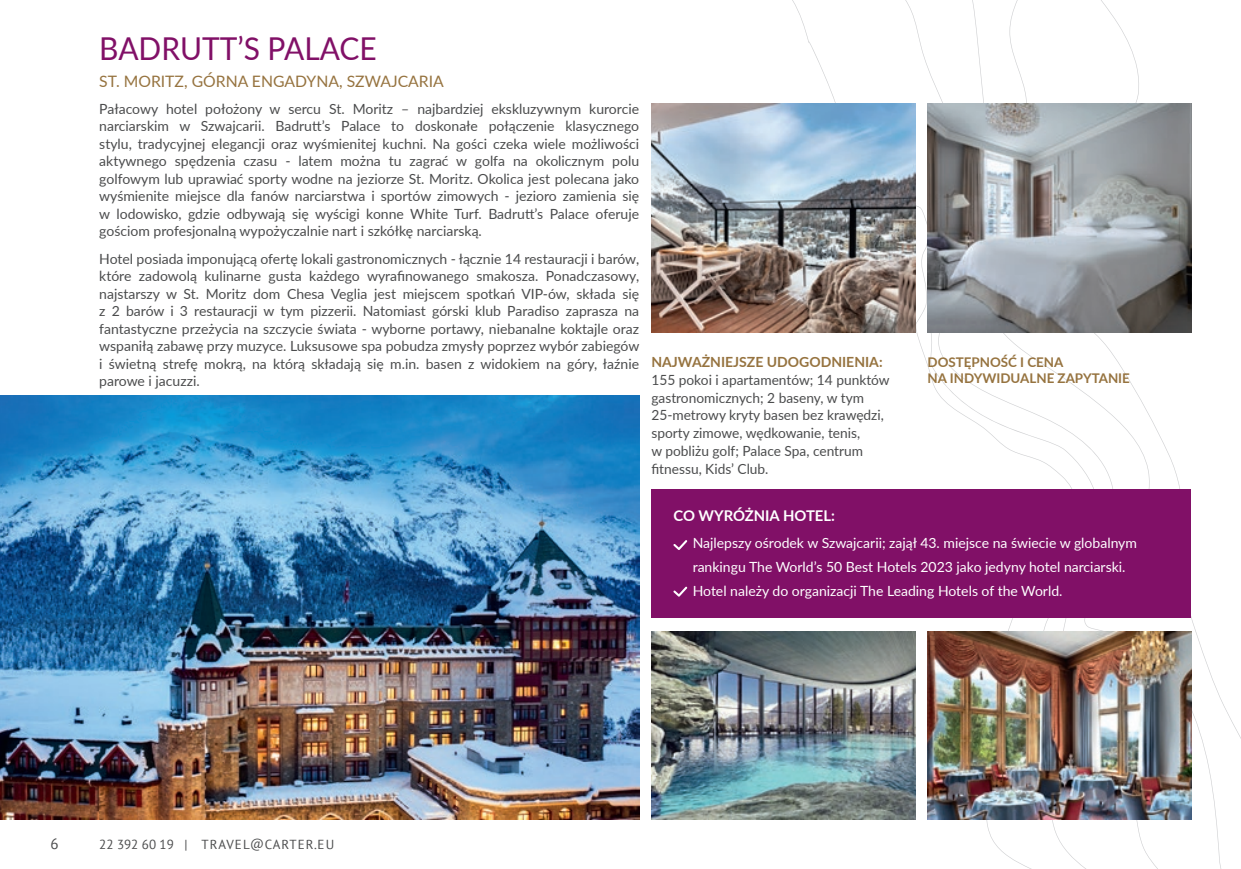
<style>
.page{position:relative;width:1241px;height:869px;background:#fff}
.page>*{position:absolute;margin:0;border:0;box-sizing:border-box;transform-origin:0 0}
.t1{font:31.5px "Lato";color:#811067;scale:.95 1}
.t2{font:15.75px "Lato";color:#96733f}
.t3{font:700 14.88px "Lato";color:#fff}
.t4{font:14.88px "PT Sans";color:#4b4c4d}
.t5{font:14px/17.5px "Lato";color:#4b4c4d;text-align:justify}
.t6{font:14px/23.6px "Lato";color:#fff}
.t7{font:700 14px "Lato";color:#96733f}
.t8{font:700 13.3px/16.1px "Lato";color:#96733f}
.t9{font:13.12px "PT Sans";letter-spacing:.055em;color:#4b4c4d}
</style>
<div class="page">
<svg style="left:792px;top:0;width:448px;height:868px"></svg>
<div style="left:651px;top:489px;width:540px;height:128px;background:#811067"></div>
<svg style="left:673px;top:540px;width:14px;height:10px"></svg>
<svg style="left:673px;top:586px;width:14px;height:10px"></svg>
<img style="left:651px;top:630px;width:264px;height:189px">
<img style="left:927px;top:103px;width:264px;height:230px">
<img style="left:651px;top:103px;width:264px;height:230px">
<img style="left:0;top:395px;width:639px;height:424px">
<img style="left:927px;top:630px;width:264px;height:189px">
<h1 class="t1" style="left:99px;top:26px;width:293px">BADRUTT’S PALACE</h1>
<p class="t2" style="left:99px;top:70px;width:346px">ST. MORITZ, GÓRNA ENGADYNA, SZWAJCARIA</p>
<p class="t5" style="left:99px;top:99px;width:541px">Pałacowy hotel położony w sercu St. Moritz – najbardziej ekskluzywnym kurorcie narciarskim w Szwajcarii. Badrutt’s Palace to doskonałe połączenie klasycznego stylu, tradycyjnej elegancji oraz wyśmienitej kuchni. Na gości czeka wiele możliwości aktywnego spędzenia czasu - latem można tu zagrać w golfa na okolicznym polu golfowym lub uprawiać sporty wodne na jeziorze St. Moritz. Okolica jest polecana jako wyśmienite miejsce dla fanów narciarstwa i sportów zimowych - jezioro zamienia się w lodowisko, gdzie odbywają się wyścigi konne White Turf. Badrutt’s Palace oferuje gościom profesjonalną wypożyczalnie nart i szkółkę narciarską.</p>
<p class="t5" style="left:99px;top:249px;width:541px">Hotel posiada imponującą ofertę lokali gastronomicznych - łącznie 14 restauracji i barów, które zadowolą kulinarne gusta każdego wyrafinowanego smakosza. Ponadczasowy, najstarszy w St. Moritz dom Chesa Veglia jest miejscem spotkań VIP-ów, składa się z 2 barów i 3 restauracji w tym pizzerii. Natomiast górski klub Paradiso zaprasza na fantastyczne przeżycia na szczycie świata - wyborne portawy, niebanalne koktajle oraz wspaniłą zabawę przy muzyce. Luksusowe spa pobudza zmysły poprzez wybór zabiegów i świetną strefę mokrą, na którą składają się m.in. basen z widokiem na góry, łaźnie parowe i jacuzzi.</p>
<p class="t7" style="left:651px;top:351px;width:232px">NAJWAŻNIEJSZE UDOGODNIENIA:</p>
<p class="t5" style="left:651px;top:370px;width:240px;text-align:left">155 pokoi i apartamentów; 14 punktów gastronomicznych; 2 baseny, w tym 25-metrowy kryty basen bez krawędzi, sporty zimowe, wędkowanie, tenis,<br>w pobliżu golf; Palace Spa, centrum fitnessu, Kids’ Club.</p>
<p class="t3" style="left:673px;top:504px;width:163px">CO WYRÓŻNIA HOTEL:</p>
<p class="t8" style="left:927px;top:353px;width:204px">DOSTĘPNOŚĆ I CENA<br>NA INDYWIDUALNE ZAPYTANIE</p>
<p class="t6" style="left:692px;top:530px;width:446px">Najlepszy ośrodek w Szwajcarii; zajął 43. miejsce na świecie w globalnym rankingu The World’s 50 Best Hotels 2023 jako jedyny hotel narciarski.<br>Hotel należy do organizacji The Leading Hotels of the World.</p>
<p class="t4" style="left:50px;top:834px;width:10px">6</p>
<p class="t9" style="left:99px;top:835px;width:236px">22 392 60 19 | TRAVEL@CARTER.EU</p>
</div>
